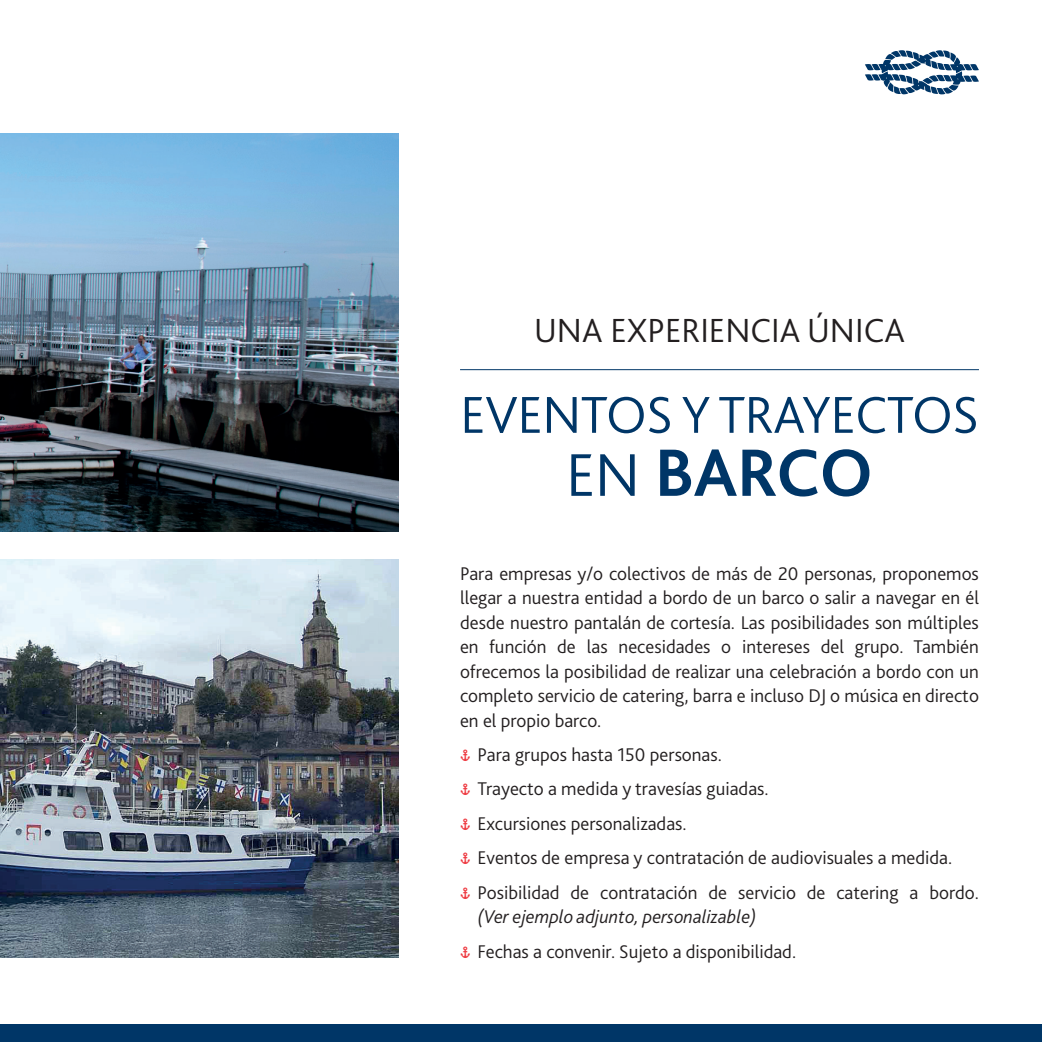
<style>
.page{position:relative;width:1042px;height:1042px;background:#fff}
.page>*{position:absolute;margin:0;border:0;box-sizing:border-box;transform-origin:0 0}
.t1{font:700 70px "Bliss 2";letter-spacing:-.01em;color:#003667}
.t2{font:300 54.25px "Bliss 2";letter-spacing:-.01em;color:#003667}
.t3{font:300 35px "Bliss 2";color:#231f20}
.t4{font:300 19.25px/24.5px "Bliss 2";color:#231f20}
.s1{font-weight:300;font-size:63px}
.s2{font-family:"Ancla Alphabet";font-weight:400;color:#ee3a41}
.s3{font-style:italic}
</style>
<div class="page">
<div style="left:0;top:1024px;width:1042px;height:18px;background:#003667"></div>
<svg style="left:865px;top:50px;width:114px;height:44px"></svg>
<hr style="left:460px;top:369px;width:519px;height:1px;background:#003667">
<img style="left:0;top:560px;width:398px;height:397px">
<img style="left:0;top:133px;width:398px;height:399px">
<h3 class="t3" style="left:534px;top:309px;width:372px">UNA EXPERIENCIA ÚNICA</h3>
<h2 class="t2" style="left:460px;top:381px;width:520px">EVENTOS Y TRAYECTOS</h2>
<h1 class="t1" style="left:566px;top:429px;width:309px"><span class="s1">EN</span> BARCO</h1>
<p class="t4" style="left:460px;top:560px;width:520px;text-align:justify">Para empresas y/o colectivos de más de 20 personas, proponemos llegar a nuestra entidad a bordo de un barco o salir a navegar en él desde nuestro pantalán de cortesía. Las posibilidades son múltiples en función de las necesidades o intereses del grupo. También ofrecemos la posibilidad de realizar una celebración a bordo con un completo servicio de catering, barra e incluso DJ o música en directo en el propio barco.</p>
<p class="t4" style="left:460px;top:737px;width:520px;line-height:34.5px"><span class="s2">á</span> Para grupos hasta 150 personas.<br><span class="s2">á</span> Trayecto a medida y travesías guiadas.<br><span class="s2">á</span> Excursiones personalizadas.<br><span class="s2">á</span> Eventos de empresa y contratación de audiovisuales a medida.<br><span class="s2">á</span> Posibilidad de contratación de servicio de catering a bordo.</p>
<p class="t4" style="left:460px;top:899px;width:338px;line-height:34.5px;text-indent:17px"><span class="s3">(Ver ejemplo adjunto, personalizable)<br></span><span class="s2">á</span> Fechas a convenir. Sujeto a disponibilidad.</p>
</div>
